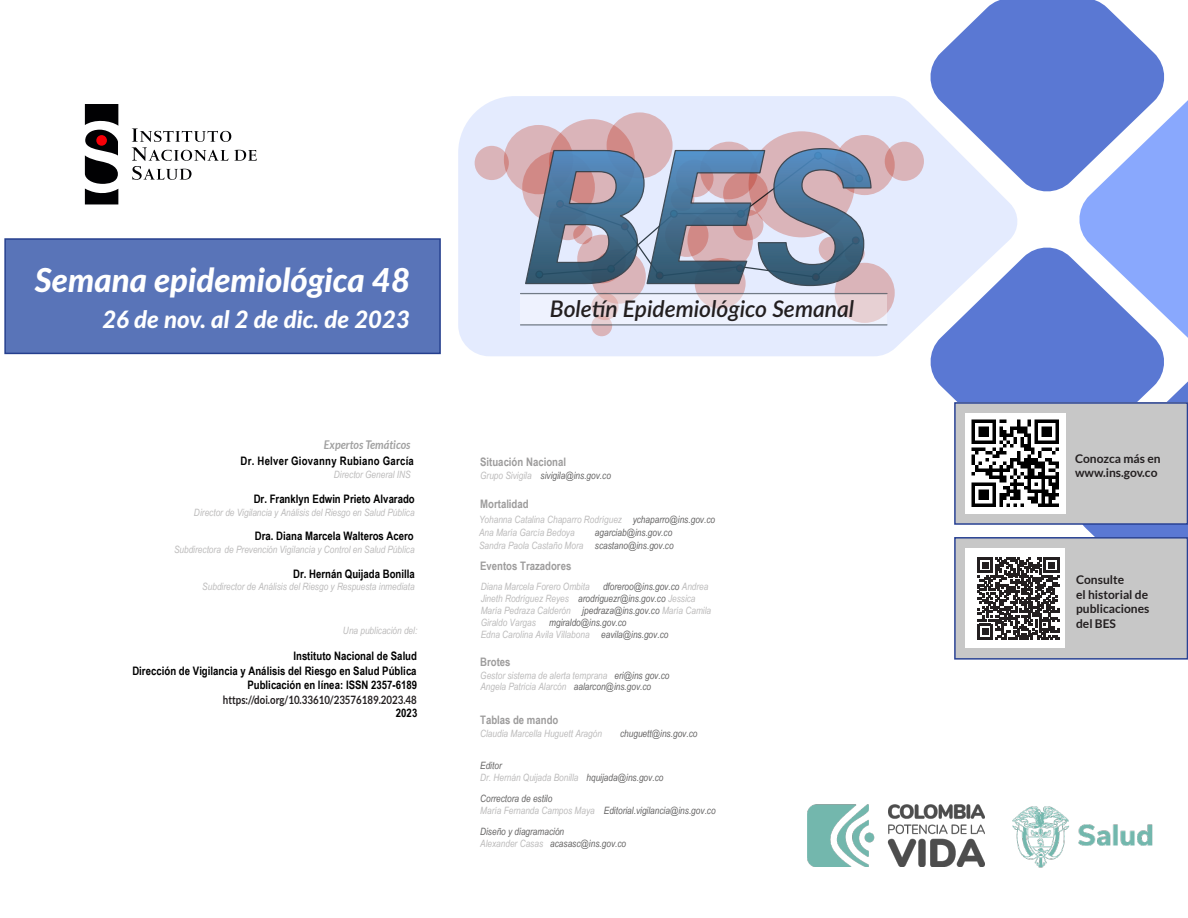
<style>
.page{position:relative;width:1188px;height:918px;background:#fff}
.page>*{position:absolute;margin:0;border:0;box-sizing:border-box;transform-origin:0 0}
.AAA_2{font:italic 800 33px "Lato";color:#fff}
.AAAA_3{font:italic 800 24px "Lato";color:#fff}
.t1{font:italic 600 22.8px "Lato";color:#231f20}
.t2{font:700 12px/14.4px "Lato";color:#231f20}
.t3{font:italic 700 12px "Lato";color:#a1a1a1;scale:.9 1}
.t4{font:700 11.7px/14.7px "Arial Narrow";color:#000;text-align:right}
.t5{font:700 11.7px "Arial Narrow";color:#9d9c9c}
.t6{font:700 11.7px "Arial Narrow";letter-spacing:.02em;color:#000}
.t7{font:700 11.55px "Lato";color:#231f20;scale:.84 1}
.t8{font:italic 10.05px/12px "Arial Narrow";color:#bcbbbb}
.t9{font:italic 10.05px/11.9px "Arial Narrow";color:#646363}
.s1{color:#bcbbbb}
.s2{color:#646363}
</style>
<div class="page">
<svg style="left:132px;top:128px;width:125px;height:52px"></svg>
<svg style="left:85px;top:104px;width:33px;height:100px"></svg>
<div style="left:96px;top:135px;width:11px;height:11px;background:#f80008;border-radius:50%"></div>
<div style="left:458px;top:96px;width:559px;height:260px;background:#e4ebfe"></div>
<div style="left:1079px;top:100px;width:109px;height:238px;background:#89a8fd"></div>
<svg style="left:1083px;top:381px;width:105px;height:156px"></svg>
<svg style="left:927px;top:0;width:241px;height:195px;fill:#5a78d3"></svg>
<svg style="left:927px;top:244px;width:241px;height:158px;fill:#5a78d3"></svg>
<img style="left:1012px;top:806px;width:141px;height:61px">
<img style="left:807px;top:805px;width:177px;height:62px">
<div style="left:4px;top:238px;width:437px;height:116px;background:#5974b8;border:2px solid #253f8e"></div>
<div style="left:955px;top:403px;width:232px;height:121px;background:#c7c7c7"></div>
<div style="left:954px;top:402px;width:234px;height:123px;border:2px solid #294294"></div>
<div style="left:955px;top:538px;width:232px;height:121px;background:#c7c7c7"></div>
<div style="left:954px;top:537px;width:234px;height:123px;border:2px solid #294294"></div>
<img style="left:966px;top:414px;width:99px;height:99px">
<div style="left:966px;top:549px;width:99px;height:99px;background:#fff"></div>
<svg style="left:977px;top:557px;width:82px;height:82px"></svg>
<div style="left:475px;top:146px;width:34px;height:34px;background:#dab4b9;border-radius:50%"></div>
<svg style="left:504px;top:125px;width:69px;height:69px;background:#d9b1b6"></svg>
<div style="left:607px;top:112px;width:66px;height:66px;background:#dab4b9;border-radius:50%"></div>
<svg style="left:549px;top:119px;width:86px;height:86px;background:#d7a6a8"></svg>
<div style="left:591px;top:249px;width:55px;height:55px;background:#dab4b9;border-radius:50%"></div>
<div style="left:591px;top:315px;width:21px;height:21px;background:#dab4b9;border-radius:50%"></div>
<div style="left:885px;top:142px;width:39px;height:39px;background:#dab4b9;border-radius:50%"></div>
<div style="left:749px;top:131px;width:106px;height:106px;background:#dab4b9;border-radius:50%"></div>
<svg style="left:835px;top:135px;width:60px;height:60px"></svg>
<div style="left:700px;top:142px;width:58px;height:57px;background:#dab4b9;border-radius:50%"></div>
<div style="left:695px;top:258px;width:51px;height:51px;background:#dab4b9;border-radius:50%"></div>
<div style="left:835px;top:263px;width:60px;height:60px;background:#dab4b9;border-radius:50%"></div>
<svg style="left:521px;top:294px;width:366px;height:30px;background:#ebe8f2"></svg>
<hr style="left:521px;top:293px;width:366px;height:1px;background:#313e48">
<hr style="left:521px;top:324px;width:366px;height:2px;background:#313e48">
<svg style="left:525px;top:148px;width:347px;height:138px;background:#8790a6"></svg>
<p class="AAA_2" style="left:35px;top:255px;width:377px">Semana epidemiológica 48</p>
<p class="AAAA_3" style="left:102px;top:302px;width:309px">26 de nov. al 2 de dic. de 2023</p>
<p class="t3" style="left:324px;top:437px;width:98px">Expertos Temáticos</p>
<p class="t6" style="left:241px;top:452px;width:175px">Dr. Helver Giovanny Rubiano García</p>
<p class="t8" style="left:334px;top:468px;width:78px">Director General INS</p>
<p class="t4" style="left:254px;top:491px;width:163px">Dr. Franklyn Edwin Prieto Alvarado</p>
<p class="t8" style="left:194px;top:506px;width:222px">Director de Vigilancia y Análisis del Riesgo en Salud Pública</p>
<p class="t8" style="left:174px;top:544px;width:242px">Subdirectora de Prevención Vigilancia y Control en Salud Pública</p>
<p class="t4" style="left:255px;top:528px;width:160px">Dra. Diana Marcela Walteros Acero</p>
<p class="t4" style="left:293px;top:566px;width:123px">Dr. Hernán Quijada Bonilla</p>
<p class="t8" style="left:202px;top:580px;width:214px">Subdirector de Análisis del Riesgo y Respuesta inmediata</p>
<p class="t8" style="left:343px;top:624px;width:76px">Una publicación del:</p>
<p class="t4" style="left:132px;top:648px;width:286px">Instituto Nacional de Salud<br>Dirección de Vigilancia y Análisis del Riesgo en Salud Pública<br>Publicación en línea: ISSN 2357-6189</p>
<p class="t4" style="left:396px;top:705px;width:23px">2023</p>
<p class="t7" style="left:223px;top:693px;width:232px">https://doi.org/10.33610/23576189.2023.48</p>
<p class="t1" style="left:550px;top:292px;width:306px">Boletín Epidemiológico Semanal</p>
<p class="t5" style="left:480px;top:453px;width:88px">Situación Nacional</p>
<p class="t9" style="left:480px;top:469px;width:132px"><span class="s1">Grupo Sivigila</span> sivigila@ins.gov.co</p>
<p class="t5" style="left:480px;top:495px;width:50px">Mortalidad</p>
<p class="t8" style="left:479px;top:513px;width:238px;line-height:12.9px">Yohanna Catalina Chaparro Rodríguez <span class="s2">ychaparro@ins.gov.co<br></span>Ana María García Bedoya</p>
<p class="t9" style="left:479px;top:526px;width:196px;line-height:12.9px;text-align:right">agarciab@ins.gov.co<br><span class="s1">Sandra Paola Castaño Mora</span> scastano@ins.gov.co</p>
<p class="t5" style="left:480px;top:557px;width:93px">Eventos Trazadores</p>
<p class="t8" style="left:481px;top:580px;width:110px">Diana Marcela Forero Ombita</p>
<p class="t8" style="left:481px;top:580px;width:232px;text-indent:122px"><span class="s2">dforeroo@ins.gov.co</span> Andrea Jineth Rodríguez Reyes <span class="s2">arodriguezr@ins.gov.co</span> Jessica María Pedraza Calderón <span class="s2">jpedraza@ins.gov.co</span> María Camila Giraldo Vargas</p>
<p class="t9" style="left:481px;top:616px;width:189px;text-indent:68px">mgiraldo@ins.gov.co<br><span class="s1">Edna Carolina Avila Villabona</span> eavila@ins.gov.co</p>
<p class="t5" style="left:480px;top:653px;width:32px">Brotes</p>
<p class="t8" style="left:480px;top:669px;width:191px;line-height:11.2px">Gestor sistema de alerta temprana <span class="s2">eri@ins gov.co<br></span>Angela Patricia Alarcón <span class="s2">aalarcon@ins.gov.co</span></p>
<p class="t5" style="left:480px;top:711px;width:80px">Tablas de mando</p>
<p class="t8" style="left:480px;top:727px;width:123px">Claudia Marcella Huguett Aragón</p>
<p class="t9" style="left:620px;top:727px;width:79px">chuguett@ins.gov.co</p>
<p class="t9" style="left:480px;top:760px;width:185px">Editor<br><span class="s1">Dr. Hernán Quijada Bonilla</span> hquijada@ins.gov.co</p>
<p class="t9" style="left:480px;top:792px;width:237px">Correctora de estilo<br><span class="s1">María Fernanda Campos Maya</span> Editorial.vigilancia@ins.gov.co</p>
<p class="t9" style="left:480px;top:825px;width:148px">Diseño y diagramación<br><span class="s1">Alexander Casas</span> acasasc@ins.gov.co</p>
<p class="t2" style="left:1075px;top:451px;width:87px">Conozca más en</p>
<p class="t2" style="left:1075px;top:466px;width:84px">www.ins.gov.co</p>
<p class="t2" style="left:1076px;top:573px;width:75px">Consulte<br>el historial de publicaciones del BES</p>
</div>
